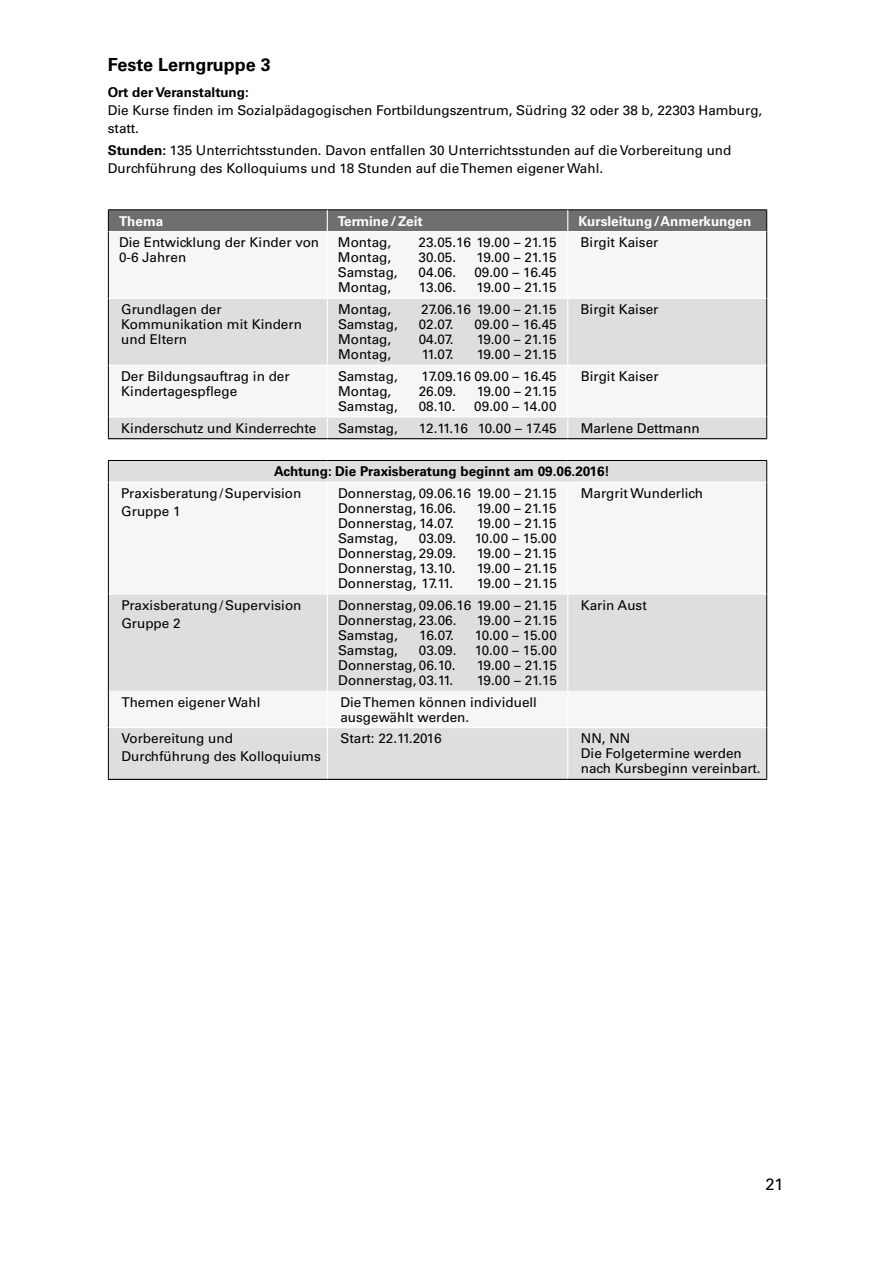
<style>
.page{position:relative;width:893px;height:1263px;background:#fff}
.page>*{position:absolute;margin:0;border:0;box-sizing:border-box;transform-origin:0 0}
.t1{font:700 18px "Univers LT Std";color:#000}
.t2{font:16.5px "Univers LT Std";color:#000}
.t3{font:13.5px/15px "Univers LT Std";color:#000}
.t4{font:700 13.5px "Univers LT Std";color:#000}
.t5{font:700 13.5px "Univers LT Std";color:#fff}
.s1{font-weight:700}
</style>
<div class="page">
<svg style="left:109px;top:299px;width:657px;height:480px;fill:#dedede"></svg>
<hr style="left:108px;top:209px;width:219px;height:1px;background:#000">
<hr style="left:327px;top:209px;width:241px;height:1px;background:#000">
<hr style="left:568px;top:209px;width:199px;height:1px;background:#000">
<hr style="left:108px;top:232px;width:1px;height:66px;background:#000">
<hr style="left:766px;top:232px;width:1px;height:66px;background:#000">
<hr style="left:108px;top:298px;width:1px;height:67px;background:#000">
<hr style="left:766px;top:298px;width:1px;height:67px;background:#000">
<hr style="left:108px;top:365px;width:1px;height:52px;background:#000">
<hr style="left:766px;top:365px;width:1px;height:52px;background:#000">
<hr style="left:108px;top:482px;width:1px;height:112px;background:#000">
<hr style="left:766px;top:482px;width:1px;height:112px;background:#000">
<hr style="left:108px;top:594px;width:1px;height:97px;background:#000">
<hr style="left:766px;top:594px;width:1px;height:97px;background:#000">
<hr style="left:108px;top:728px;width:1px;height:51px;background:#000">
<hr style="left:766px;top:728px;width:1px;height:51px;background:#000">
<div style="left:108px;top:210px;width:659px;height:22px;background:#706f6f"></div>
<hr style="left:109px;top:231px;width:218px;height:1px;background:#fff">
<hr style="left:327px;top:231px;width:241px;height:1px;background:#fff">
<hr style="left:568px;top:231px;width:198px;height:1px;background:#fff">
<hr style="left:327px;top:299px;width:1px;height:66px;background:#fff">
<hr style="left:567px;top:299px;width:1px;height:66px;background:#fff">
<hr style="left:109px;top:365px;width:218px;height:1px;background:#fff">
<hr style="left:327px;top:365px;width:241px;height:1px;background:#fff">
<hr style="left:327px;top:366px;width:1px;height:50px;background:#fff">
<hr style="left:568px;top:365px;width:198px;height:1px;background:#fff">
<hr style="left:567px;top:366px;width:1px;height:50px;background:#fff">
<hr style="left:327px;top:483px;width:1px;height:110px;background:#fff">
<hr style="left:567px;top:483px;width:1px;height:110px;background:#fff">
<hr style="left:327px;top:595px;width:1px;height:96px;background:#fff">
<hr style="left:567px;top:595px;width:1px;height:96px;background:#fff">
<hr style="left:327px;top:728px;width:1px;height:51px;background:#fff">
<hr style="left:567px;top:728px;width:1px;height:51px;background:#fff">
<hr style="left:108px;top:779px;width:219px;height:1px;background:#000">
<hr style="left:327px;top:779px;width:241px;height:1px;background:#000">
<hr style="left:568px;top:779px;width:199px;height:1px;background:#000">
<hr style="left:109px;top:416px;width:218px;height:1px;background:#fff">
<hr style="left:327px;top:416px;width:241px;height:1px;background:#fff">
<hr style="left:568px;top:416px;width:198px;height:1px;background:#fff">
<svg style="left:108px;top:417px;width:659px;height:65px"></svg>
<hr style="left:109px;top:482px;width:218px;height:1px;background:#fff">
<hr style="left:327px;top:482px;width:241px;height:1px;background:#fff">
<hr style="left:568px;top:482px;width:198px;height:1px;background:#fff">
<hr style="left:109px;top:593px;width:218px;height:2px;background:#fff">
<hr style="left:327px;top:593px;width:241px;height:2px;background:#fff">
<hr style="left:568px;top:593px;width:198px;height:2px;background:#fff">
<hr style="left:108px;top:691px;width:1px;height:37px;background:#000">
<hr style="left:766px;top:691px;width:1px;height:37px;background:#000">
<hr style="left:327px;top:691px;width:1px;height:36px;background:#fff">
<hr style="left:567px;top:691px;width:1px;height:36px;background:#fff">
<hr style="left:109px;top:727px;width:218px;height:1px;background:#fff">
<hr style="left:327px;top:727px;width:241px;height:1px;background:#fff">
<hr style="left:568px;top:727px;width:198px;height:1px;background:#fff">
<h1 class="t1" style="left:108px;top:54px;width:164px">Feste Lerngruppe 3</h1>
<p class="t4" style="left:108px;top:84px;width:143px">Ort der Veranstaltung:</p>
<p class="t3" style="left:108px;top:101px;width:656px;line-height:18px">Die Kurse finden im Sozialpädagogischen Fortbildungszentrum, Südring 32 oder 38 b, 22303 Hamburg, statt.</p>
<p class="t3" style="left:108px;top:142px;width:625px;line-height:18px"><span class="s1">Stunden:</span> 135 Unterrichtsstunden. Davon entfallen 30 Unterrichtsstunden auf die Vorbereitung und<br>Durchführung des Kolloquiums und 18 Stunden auf die Themen eigener Wahl.</p>
<p class="t5" style="left:119px;top:213px;width:46px">Thema</p>
<p class="t5" style="left:338px;top:213px;width:86px">Termine/Zeit</p>
<p class="t5" style="left:578px;top:213px;width:174px">Kursleitung/Anmerkungen</p>
<p class="t3" style="left:119px;top:235px;width:202px">Die Entwicklung der Kinder von<br>0-6 Jahren</p>
<p class="t3" style="left:338px;top:235px;width:55px">Montag,</p>
<p class="t3" style="left:419px;top:235px;width:139px">23.05.16 19.00 – 21.15</p>
<p class="t3" style="left:581px;top:235px;width:79px">Birgit Kaiser</p>
<p class="t3" style="left:338px;top:250px;width:55px">Montag,</p>
<p class="t3" style="left:419px;top:250px;width:39px">30.05.</p>
<p class="t3" style="left:477px;top:250px;width:81px">19.00 – 21.15</p>
<p class="t3" style="left:338px;top:265px;width:61px">Samstag,</p>
<p class="t3" style="left:419px;top:265px;width:39px">04.06.</p>
<p class="t3" style="left:474px;top:265px;width:84px">09.00 – 16.45</p>
<p class="t3" style="left:338px;top:280px;width:55px">Montag,</p>
<p class="t3" style="left:419px;top:280px;width:39px">13.06.</p>
<p class="t3" style="left:477px;top:280px;width:81px">19.00 – 21.15</p>
<p class="t3" style="left:121px;top:302px;width:182px">Grundlagen der<br>Kommunikation mit Kindern und Eltern</p>
<p class="t3" style="left:338px;top:302px;width:55px">Montag,</p>
<p class="t3" style="left:421px;top:302px;width:137px">27.06.16 19.00 – 21.15</p>
<p class="t3" style="left:338px;top:317px;width:61px">Samstag,</p>
<p class="t3" style="left:419px;top:317px;width:36px">02.07.</p>
<p class="t3" style="left:474px;top:317px;width:84px">09.00 – 16.45</p>
<p class="t3" style="left:338px;top:332px;width:55px">Montag,</p>
<p class="t3" style="left:419px;top:332px;width:36px">04.07.</p>
<p class="t3" style="left:477px;top:332px;width:81px">19.00 – 21.15</p>
<p class="t3" style="left:338px;top:347px;width:55px">Montag,</p>
<p class="t3" style="left:422px;top:347px;width:33px">11.07.</p>
<p class="t3" style="left:477px;top:347px;width:81px">19.00 – 21.15</p>
<p class="t3" style="left:121px;top:369px;width:170px">Der Bildungsauftrag in der<br>Kindertagespflege</p>
<p class="t3" style="left:338px;top:369px;width:61px">Samstag,</p>
<p class="t3" style="left:421px;top:369px;width:137px">17.09.16 09.00 – 16.45</p>
<p class="t3" style="left:338px;top:384px;width:55px">Montag,</p>
<p class="t3" style="left:419px;top:384px;width:39px">26.09.</p>
<p class="t3" style="left:477px;top:384px;width:81px">19.00 – 21.15</p>
<p class="t3" style="left:338px;top:399px;width:61px">Samstag,</p>
<p class="t3" style="left:419px;top:399px;width:38px">08.10.</p>
<p class="t3" style="left:474px;top:399px;width:84px">09.00 – 14.00</p>
<p class="t3" style="left:581px;top:302px;width:79px">Birgit Kaiser</p>
<p class="t3" style="left:581px;top:369px;width:79px">Birgit Kaiser</p>
<p class="t3" style="left:121px;top:420px;width:197px">Kinderschutz und Kinderrechte</p>
<p class="t3" style="left:338px;top:420px;width:61px">Samstag,</p>
<p class="t3" style="left:419px;top:420px;width:139px">12.11.16 10.00 – 17.45</p>
<p class="t3" style="left:581px;top:420px;width:120px">Marlene Dettmann</p>
<p class="t4" style="left:274px;top:464px;width:337px">Achtung: Die Praxisberatung beginnt am 09.06.2016!</p>
<p class="t3" style="left:121px;top:484px;width:182px;line-height:18px">Praxisberatung/Supervision<br>Gruppe 1</p>
<p class="t3" style="left:338px;top:486px;width:220px">Donnerstag, 09.06.16 19.00 – 21.15<br>Donnerstag, 16.06.</p>
<p class="t3" style="left:581px;top:486px;width:124px">Margrit Wunderlich</p>
<p class="t3" style="left:477px;top:501px;width:81px">19.00 – 21.15</p>
<p class="t3" style="left:338px;top:516px;width:117px">Donnerstag, 14.07.</p>
<p class="t3" style="left:477px;top:516px;width:81px">19.00 – 21.15</p>
<p class="t3" style="left:338px;top:531px;width:61px">Samstag,</p>
<p class="t3" style="left:419px;top:531px;width:39px">03.09.</p>
<p class="t3" style="left:475px;top:531px;width:83px">10.00 – 15.00</p>
<p class="t3" style="left:338px;top:546px;width:120px">Donnerstag, 29.09.</p>
<p class="t3" style="left:477px;top:546px;width:81px">19.00 – 21.15</p>
<p class="t3" style="left:338px;top:561px;width:119px">Donnerstag, 13.10.</p>
<p class="t3" style="left:477px;top:561px;width:81px">19.00 – 21.15</p>
<p class="t3" style="left:338px;top:576px;width:117px">Donnerstag, 17.11.</p>
<p class="t3" style="left:477px;top:576px;width:81px">19.00 – 21.15</p>
<p class="t3" style="left:121px;top:596px;width:182px;line-height:18px">Praxisberatung/Supervision<br>Gruppe 2</p>
<p class="t3" style="left:338px;top:598px;width:220px">Donnerstag, 09.06.16 19.00 – 21.15<br>Donnerstag, 23.06.</p>
<p class="t3" style="left:477px;top:613px;width:81px">19.00 – 21.15</p>
<p class="t3" style="left:338px;top:628px;width:61px">Samstag,</p>
<p class="t3" style="left:419px;top:628px;width:36px">16.07.</p>
<p class="t3" style="left:475px;top:628px;width:83px">10.00 – 15.00</p>
<p class="t3" style="left:338px;top:643px;width:61px">Samstag,</p>
<p class="t3" style="left:419px;top:643px;width:39px">03.09.</p>
<p class="t3" style="left:475px;top:643px;width:83px">10.00 – 15.00</p>
<p class="t3" style="left:338px;top:658px;width:119px">Donnerstag, 06.10.</p>
<p class="t3" style="left:477px;top:658px;width:81px">19.00 – 21.15</p>
<p class="t3" style="left:338px;top:673px;width:117px">Donnerstag, 03.11.</p>
<p class="t3" style="left:477px;top:673px;width:81px">19.00 – 21.15</p>
<p class="t3" style="left:581px;top:598px;width:67px">Karin Aust</p>
<p class="t3" style="left:121px;top:694px;width:140px">Themen eigener Wahl</p>
<p class="t3" style="left:340px;top:694px;width:198px">Die Themen können individuell ausgewählt werden.</p>
<p class="t3" style="left:121px;top:730px;width:201px;line-height:18px">Vorbereitung und<br>Durchführung des Kolloquiums</p>
<p class="t3" style="left:340px;top:731px;width:103px">Start: 22.11.2016</p>
<p class="t3" style="left:581px;top:731px;width:181px">NN, NN<br>Die Folgetermine werden nach Kursbeginn vereinbart.</p>
<p class="t2" style="left:765px;top:1174px;width:20px">21</p>
</div>
